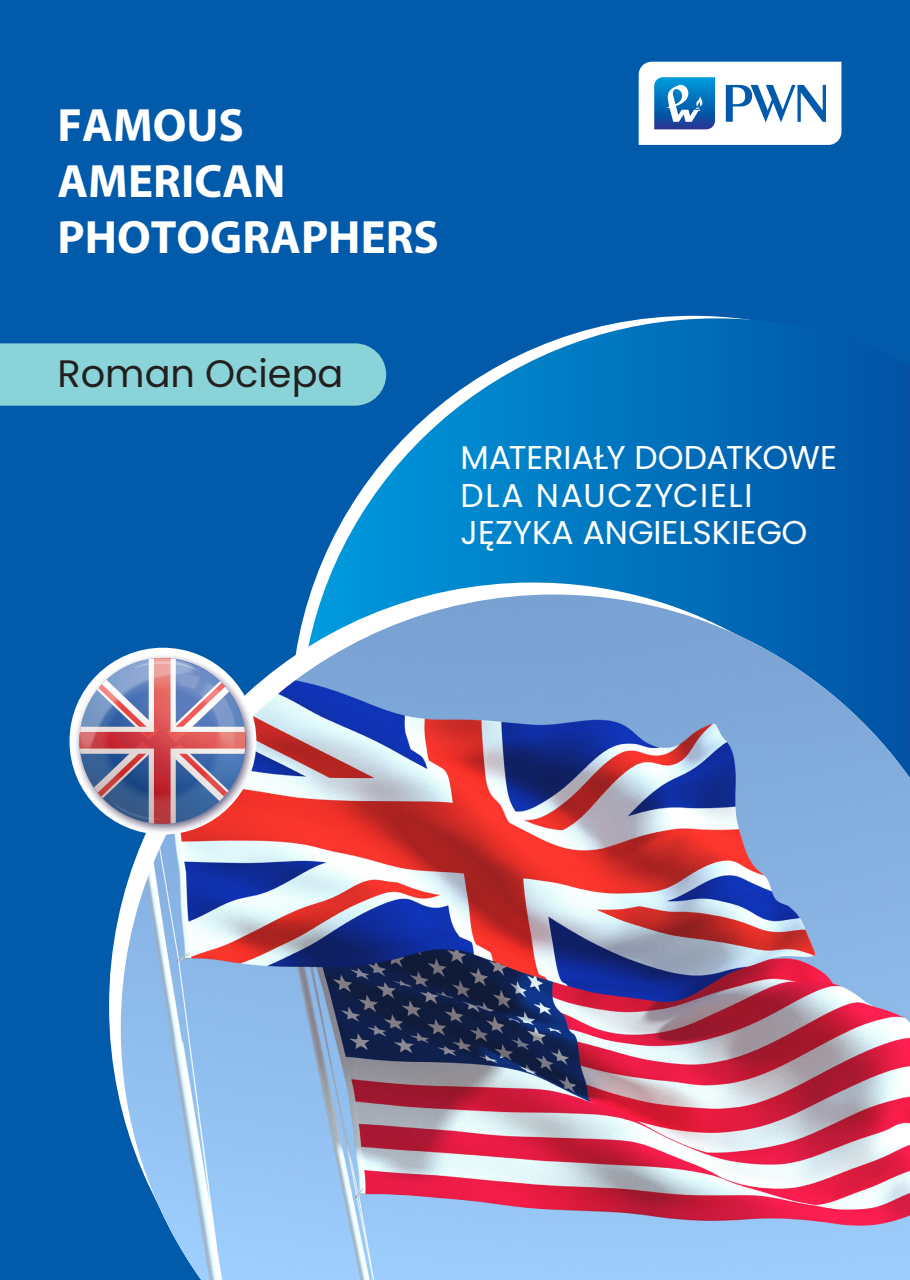
<style>
.page{position:relative;width:910px;height:1280px;background:#015aaa}
.page>*{position:absolute;margin:0;border:0;box-sizing:border-box;transform-origin:0 0}
.t1{font:700 46.95px/56.4px "Myriad Pro";color:#fff}
.t2{font:38.25px "Poppins";color:#231f20}
.t3{font:33px/37.5px "Poppins";color:#fff}
</style>
<div class="page">
<svg style="left:314px;top:318px;width:443px;height:264px"></svg>
<svg style="left:109px;top:582px;width:648px;height:524px"></svg>
<img style="left:121px;top:594px;width:789px;height:686px">
<img style="left:71px;top:650px;width:185px;height:184px">
<div style="left:0;top:343px;width:386px;height:63px;background:#8ad3d8"></div>
<svg style="left:639px;top:62px;width:202px;height:83px"></svg>
<h1 class="t1" style="left:58px;top:95px;width:383px">FAMOUS<br>AMERICAN<br>PHOTOGRAPHERS</h1>
<p class="t2" style="left:57px;top:351px;width:287px">Roman Ociepa</p>
<p class="t3" style="left:461px;top:439px;width:378px">MATERIAŁY DODATKOWE<br>DLA NAUCZYCIELI<br>JĘZYKA ANGIELSKIEGO</p>
</div>
